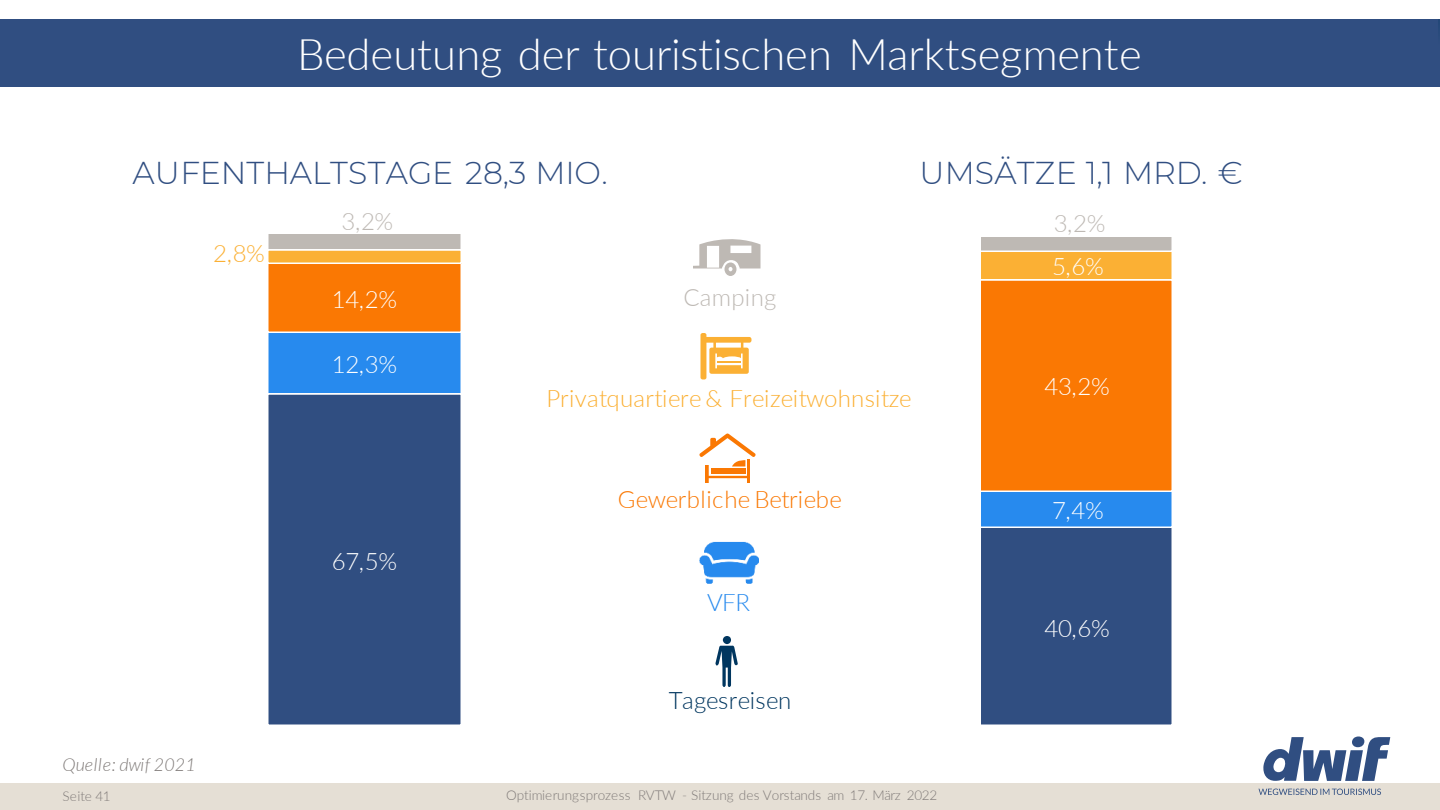
<style>
.page{position:relative;width:1440px;height:810px;background:#fff}
.page>*{position:absolute;margin:0;border:0;box-sizing:border-box;transform-origin:0 0}
.t1{font:300 43.6px "Lato";color:#fff}
.t2{font:300 31.6px "Montserrat";letter-spacing:.005em;color:#304e81}
.t3{font:300 24px "Lato";letter-spacing:.01em;color:#fbb034}
.t4{font:300 24px "Lato";letter-spacing:-.02em;color:#fff}
.t5{font:300 24px "Lato";letter-spacing:.01em;color:#fa7803}
.t6{font:300 24px "Lato";letter-spacing:.01em;color:#beb9b4}
.t7{font:300 24px "Lato";color:#00365f}
.t8{font:300 24px "Lato";color:#278aee}
.t9{font:italic 300 18px "Lato";letter-spacing:.005em;color:#7f7a78}
.t10{font:300 13.6px "Lato";color:#7f7a78}
</style>
<div class="page">
<div style="left:0;top:783px;width:1440px;height:27px;background:#e5dfd5"></div>
<svg style="left:1263px;top:737px;width:127px;height:44px"></svg>
<svg style="left:1258px;top:789px;width:123px;height:6px"></svg>
<div style="left:1352px;top:737px;width:12px;height:10px;background:#304e81;border-radius:50%"></div>
<div style="left:0;top:20px;width:1438px;height:67px;background:#304e81"></div>
<div style="left:981px;top:528px;width:191px;height:196px;background:#304e81"></div>
<div style="left:980px;top:491px;width:192px;height:36px;background:#278aee"></div>
<div style="left:980px;top:491px;width:193px;height:37px;border:2px solid #fff"></div>
<div style="left:980px;top:280px;width:192px;height:211px;background:#fa7803"></div>
<div style="left:980px;top:279px;width:193px;height:213px;border:2px solid #fff"></div>
<div style="left:980px;top:251px;width:192px;height:29px;background:#fbb034"></div>
<div style="left:980px;top:251px;width:193px;height:30px;border:2px solid #fff"></div>
<div style="left:980px;top:236px;width:192px;height:15px;background:#beb9b4"></div>
<div style="left:980px;top:236px;width:193px;height:16px;border:2px solid #fff"></div>
<div style="left:268px;top:395px;width:193px;height:329px;background:#304e81"></div>
<div style="left:268px;top:332px;width:193px;height:62px;background:#278aee"></div>
<div style="left:267px;top:332px;width:195px;height:63px;border:2px solid #fff"></div>
<div style="left:268px;top:263px;width:193px;height:69px;background:#fa7803"></div>
<div style="left:267px;top:263px;width:195px;height:70px;border:2px solid #fff"></div>
<div style="left:268px;top:250px;width:193px;height:13px;background:#fbb034"></div>
<div style="left:267px;top:249px;width:195px;height:15px;border:2px solid #fff"></div>
<div style="left:268px;top:233px;width:193px;height:17px;background:#beb9b4"></div>
<div style="left:267px;top:233px;width:195px;height:18px;border:2px solid #fff"></div>
<svg style="left:693px;top:239px;width:67px;height:37px"></svg>
<svg style="left:700px;top:333px;width:52px;height:47px"></svg>
<svg style="left:699px;top:434px;width:57px;height:49px"></svg>
<svg style="left:716px;top:636px;width:22px;height:51px"></svg>
<img style="left:699px;top:541px;width:60px;height:43px">
<h1 class="t1" style="left:297px;top:27px;width:846px">Bedeutung der touristischen Marktsegmente</h1>
<h2 class="t2" style="left:132px;top:154px;width:477px">AUFENTHALTSTAGE 28,3 MIO.</h2>
<h2 class="t2" style="left:920px;top:154px;width:325px">UMSÄTZE 1,1 MRD. €</h2>
<h3 class="t3" style="left:213px;top:239px;width:53px">2,8%</h3>
<h3 class="t9" style="left:62px;top:753px;width:135px">Quelle: dwif 2021</h3>
<h3 class="t6" style="left:342px;top:207px;width:53px">3,2%</h3>
<h3 class="t6" style="left:1054px;top:208px;width:53px">3,2%</h3>
<h3 class="t4" style="left:332px;top:284px;width:67px">14,2%</h3>
<h3 class="t4" style="left:332px;top:350px;width:67px">12,3%</h3>
<h3 class="t4" style="left:332px;top:546px;width:67px">67,5%</h3>
<h3 class="t6" style="left:683px;top:282px;width:95px">Camping</h3>
<h3 class="t3" style="left:546px;top:383px;width:367px">Privatquartiere &amp; Freizeitwohnsitze</h3>
<h3 class="t5" style="left:618px;top:484px;width:226px">Gewerbliche Betriebe</h3>
<h3 class="t8" style="left:707px;top:588px;width:45px">VFR</h3>
<h3 class="t7" style="left:669px;top:685px;width:124px">Tagesreisen</h3>
<h3 class="t4" style="left:1052px;top:252px;width:53px">5,6%</h3>
<h3 class="t4" style="left:1045px;top:371px;width:67px">43,2%</h3>
<h3 class="t4" style="left:1052px;top:496px;width:53px">7,4%</h3>
<h3 class="t4" style="left:1045px;top:613px;width:67px">40,6%</h3>
<p class="t10" style="left:62px;top:788px;width:50px">Seite 41</p>
<p class="t10" style="left:506px;top:787px;width:432px">Optimierungsprozess RVTW - Sitzung des Vorstands am 17. März 2022</p>
</div>
